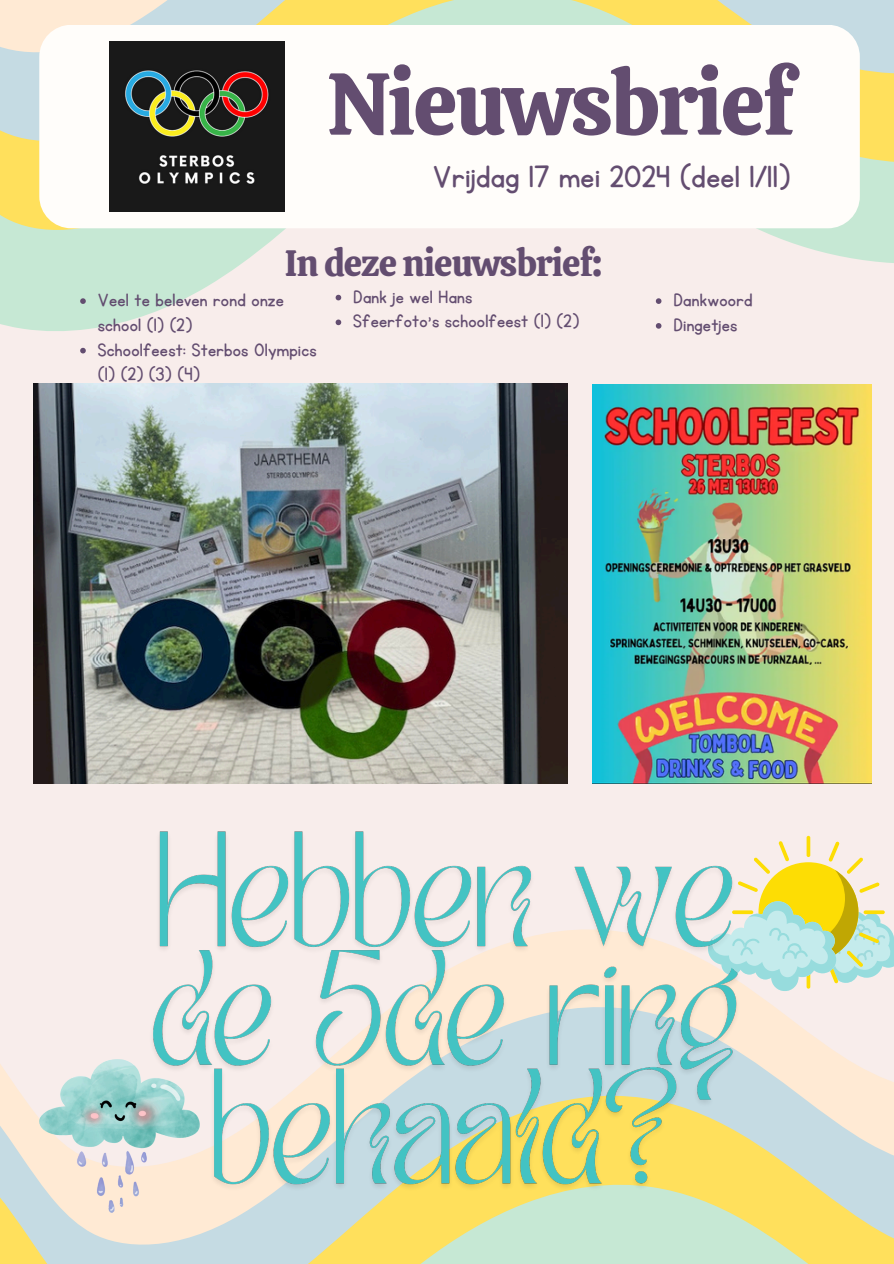
<style>
.page{position:relative;width:894px;height:1264px;background:#fff}
.page>*{position:absolute;margin:0;border:0;box-sizing:border-box;transform-origin:0 0}
.t1{font:87.75px "Calistoga";letter-spacing:-.025em;color:#634d70}
.t2{font:36.6px "Calistoga";letter-spacing:-.025em;color:#634d70}
.t3{font:35.7px "KG Primary Penmanship";letter-spacing:.01em;color:#634d70}
.t4{font:21px/24.8px "KG Primary Penmanship";letter-spacing:.01em;color:#634d70}
</style>
<div class="page">
<div style="left:0;top:0;width:893px;height:1263px;background:#f8edeb"></div>
<svg style="left:0;top:0;width:893px;height:331px"></svg>
<div style="left:39px;top:25px;width:820px;height:203px;background:#fffdfa;border-radius:32px"></div>
<svg style="left:0;top:991px;width:865px;height:79px"></svg>
<svg style="left:0;top:1070px;width:893px;height:89px;background:#e5e3d9"></svg>
<svg style="left:0;top:1159px;width:893px;height:104px;background:#dbe1b3"></svg>
<img style="left:110px;top:41px;width:174px;height:170px">
<img style="left:592px;top:384px;width:279px;height:399px">
<img style="left:33px;top:384px;width:534px;height:399px">
<img style="left:39px;top:1059px;width:105px;height:153px">
<svg style="left:806px;top:835px;width:4px;height:22px"></svg>
<svg style="left:747px;top:841px;width:146px;height:150px"></svg>
<svg style="left:80px;top:298px;width:6px;height:6px"></svg>
<svg style="left:80px;top:348px;width:6px;height:5px"></svg>
<svg style="left:335px;top:295px;width:6px;height:5px"></svg>
<svg style="left:335px;top:319px;width:6px;height:6px"></svg>
<svg style="left:655px;top:298px;width:6px;height:6px"></svg>
<svg style="left:655px;top:323px;width:6px;height:6px"></svg>
<img style="left:144px;top:831px;width:603px;height:389px">
<p class="t1" style="left:326px;top:47px;width:469px">Nieuwsbrief</p>
<p class="t3" style="left:433px;top:160px;width:358px">Vrijdag 17 mei 2024 (deel 1/11)</p>
<p class="t2" style="left:285px;top:240px;width:319px">In deze nieuwsbrief:</p>
<p class="t4" style="left:98px;top:288px;width:187px">Veel te beleven rond onze school (1) (2)</p>
<p class="t4" style="left:98px;top:338px;width:220px">Schoolfeest: Sterbos Olympics (1) (2) (3) (4)</p>
<p class="t4" style="left:353px;top:285px;width:120px">Dank je wel Hans</p>
<p class="t4" style="left:353px;top:309px;width:227px">Sfeerfoto’s schoolfeest (1) (2)</p>
<p class="t4" style="left:673px;top:288px;width:80px">Dankwoord</p>
<p class="t4" style="left:673px;top:313px;width:65px">Dingetjes</p>
</div>
